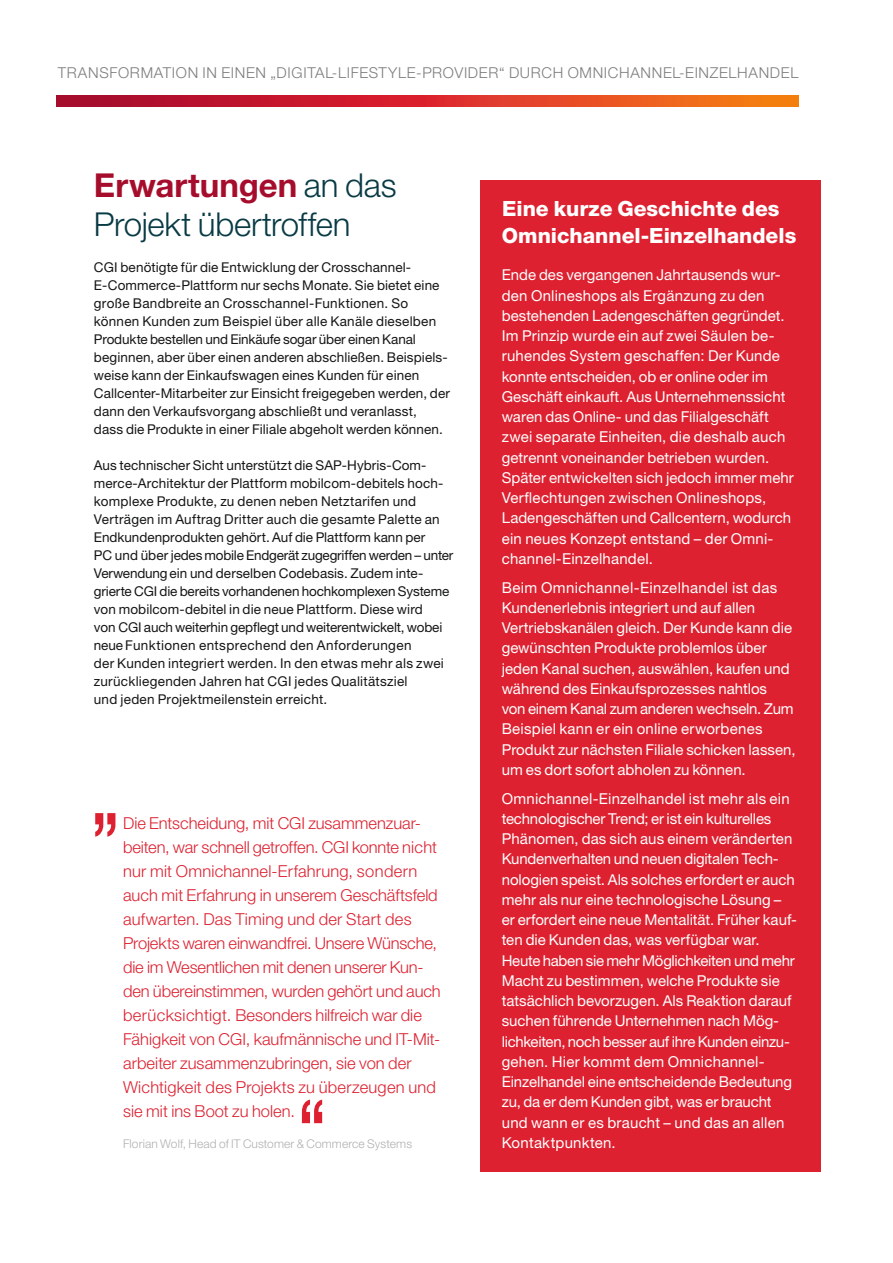
<style>
.page{position:relative;width:893px;height:1263px;background:#fff}
.page>*{position:absolute;margin:0;border:0;box-sizing:border-box;transform-origin:0 0}
.t1{font:300 33px/39px "Helvetica Neue LT Std";letter-spacing:-.01em;color:#093b45}
.t2{font:800 21px/27px "Helvetica Neue LT Std";color:#fff}
.t3{font:300 16.5px/24px "Helvetica Neue LT Std";color:#dd2130}
.t4{font:15px/20.2px "Helvetica Neue LT Std";color:#fff}
.t5{font:300 15px "Helvetica Neue LT Std";letter-spacing:.045em;color:#7c7d7c}
.t6{font:13.5px/18px "Helvetica Neue LT Std";letter-spacing:.01em;color:#151616}
.t7{font:300 12px "Helvetica Neue LT Std";letter-spacing:.01em;color:#afb0b0}
.s1{font-weight:700;color:#a60d2c}
</style>
<div class="page">
<svg style="left:56px;top:96px;width:742px;height:10px;background:#d43527"></svg>
<svg style="left:302px;top:1100px;width:20px;height:23px"></svg>
<svg style="left:95px;top:813px;width:21px;height:24px"></svg>
<div style="left:480px;top:180px;width:341px;height:991px;background:#dd2130"></div>
<p class="t5" style="left:58px;top:63px;width:742px">TRANSFORMATION IN EINEN „DIGITAL-LIFESTYLE-PROVIDER“ DURCH OMNICHANNEL-EINZELHANDEL</p>
<h1 class="t1" style="left:94px;top:165px;width:304px"><span class="s1">Erwartungen</span> an das<br>Projekt übertroffen</h1>
<p class="t6" style="left:94px;top:258px;width:358px">CGI benötigte für die Entwicklung der Crosschannel-E-Commerce-Plattform nur sechs Monate. Sie bietet eine große Bandbreite an Crosschannel-Funktionen. So können Kunden zum Beispiel über alle Kanäle dieselben Produkte bestellen und Einkäufe sogar über einen Kanal beginnen, aber über einen anderen abschließen. Beispiels&shy;weise kann der Einkaufswagen eines Kunden für einen Callcenter-Mitarbeiter zur Einsicht freigegeben werden, der dann den Verkaufsvorgang abschließt und veranlasst,<br>dass die Produkte in einer Filiale abgeholt werden können.</p>
<p class="t6" style="left:94px;top:456px;width:361px">Aus technischer Sicht unterstützt die SAP-Hybris-Com&shy;merce-Architektur der Plattform mobilcom-debitels hoch&shy;komplexe Produkte, zu denen neben Netztarifen und Verträgen im Auftrag Dritter auch die gesamte Palette an Endkundenprodukten gehört. Auf die Plattform kann per<br>PC und über jedes mobile Endgerät zugegriffen werden – unter Verwendung ein und derselben Codebasis. Zudem inte&shy;grierte CGI die bereits vorhandenen hochkomplexen Systeme von mobilcom-debitel in die neue Plattform. Diese wird<br>von CGI auch weiterhin gepflegt und weiterentwickelt, wobei neue Funktionen entsprechend den Anforderungen<br>der Kunden integriert werden. In den etwas mehr als zwei zurückliegenden Jahren hat CGI jedes Qualitätsziel<br>und jeden Projektmeilenstein erreicht.</p>
<p class="t3" style="left:123px;top:811px;width:319px">Die Entscheidung, mit CGI zusammenzuar&shy;beiten, war schnell getroffen. CGI konnte nicht nur mit Omnichannel-Erfahrung, sondern auch mit Erfahrung in unserem Geschäftsfeld aufwarten. Das Timing und der Start des Projekts waren einwandfrei. Unsere Wünsche, die im Wesentlichen mit denen unserer Kun&shy;den übereinstimmen, wurden gehört und auch berücksichtigt. Besonders hilfreich war die Fähigkeit von CGI, kaufmännische und IT-Mit&shy;arbeiter zusammenzubringen, sie von der Wichtigkeit des Projekts zu überzeugen und sie mit ins Boot zu holen.</p>
<p class="t7" style="left:123px;top:1136px;width:291px">Florian Wolf, Head of IT Customer &amp; Commerce Systems</p>
<h2 class="t2" style="left:502px;top:195px;width:296px">Eine kurze Geschichte des<br>Omnichannel-Einzelhandels</h2>
<p class="t4" style="left:502px;top:265px;width:294px">Ende des vergangenen Jahrtausends wur&shy;den Onlineshops als Ergänzung zu den bestehenden Ladengeschäften gegründet.<br>Im Prinzip wurde ein auf zwei Säulen be&shy;ruhendes System geschaffen: Der Kunde konnte entscheiden, ob er online oder im Geschäft einkauft. Aus Unternehmenssicht waren das Online- und das Filialgeschäft zwei separate Einheiten, die deshalb auch getrennt voneinander betrieben wurden.<br>Später entwickelten sich jedoch immer mehr Verflechtungen zwischen Onlineshops, Ladengeschäften und Callcentern, wodurch ein neues Konzept entstand – der Omni&shy;channel-Einzelhandel.</p>
<p class="t4" style="left:502px;top:577px;width:295px">Beim Omnichannel-Einzelhandel ist das Kundenerlebnis integriert und auf allen Vertriebskanälen gleich. Der Kunde kann die gewünschten Produkte problemlos über jeden Kanal suchen, auswählen, kaufen und während des Einkaufsprozesses nahtlos<br>von einem Kanal zum anderen wechseln. Zum Beispiel kann er ein online erworbenes Produkt zur nächsten Filiale schicken lassen, um es dort sofort abholen zu können.</p>
<p class="t4" style="left:502px;top:788px;width:297px">Omnichannel-Einzelhandel ist mehr als ein technologischer Trend; er ist ein kulturelles Phänomen, das sich aus einem veränderten Kundenverhalten und neuen digitalen Tech&shy;nologien speist. Als solches erfordert er auch mehr als nur eine technologische Lösung – er erfordert eine neue Mentalität. Früher kauf&shy;ten die Kunden das, was verfügbar war.<br>Heute haben sie mehr Möglichkeiten und mehr Macht zu bestimmen, welche Produkte sie tatsächlich bevorzugen. Als Reaktion darauf suchen führende Unternehmen nach Mög&shy;lichkeiten, noch besser auf ihre Kunden einzu&shy;gehen. Hier kommt dem Omnichannel-Einzelhandel eine entscheidende Bedeutung zu, da er dem Kunden gibt, was er braucht und wann er es braucht – und das an allen Kontaktpunkten.</p>
</div>
